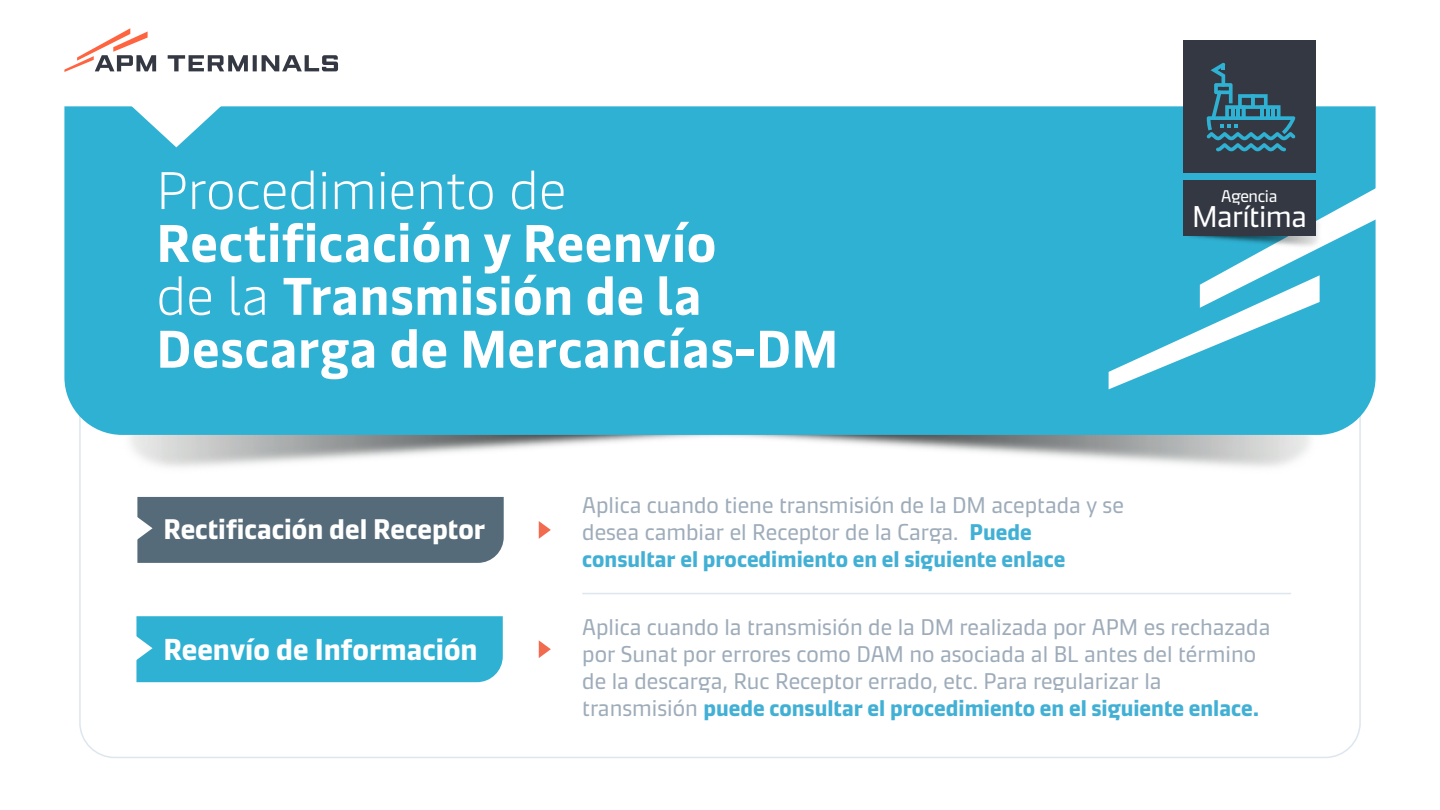
<style>
.page{position:relative;width:1440px;height:810px;background:#fff}
.page>*{position:absolute;margin:0;border:0;box-sizing:border-box;transform-origin:0 0}
.t1{font:700 52.72px/52.9px "Maersk Text Office";color:#fff}
.t2{font:300 52.72px "Maersk Text Office";color:#fff}
.t3{font:700 30px "Maersk Headline Office";color:#fff}
.t4{font:29.78px "Maersk Headline Office";letter-spacing:-.02em;color:#fff}
.t5{font:700 28.12px "Maersk Headline Office";color:#fff}
.t6{font:22.5px/27px "Maersk Headline Office";color:#9eacba}
.t7{font:16.8px "Maersk Headline Office";letter-spacing:-.02em;color:#fff}
.s1{font-weight:300}
.s2{font-weight:700;color:#42b0d5}
</style>
<div class="page">
<img style="left:788px;top:435px;width:522px;height:33px">
<img style="left:130px;top:435px;width:658px;height:33px">
<div style="left:64px;top:106px;width:1312px;height:329px;background:#2fb1d3"></div>
<svg style="left:64px;top:28px;width:274px;height:44px"></svg>
<svg style="left:129px;top:106px;width:95px;height:41px"></svg>
<svg style="left:1109px;top:186px;width:267px;height:203px"></svg>
<img style="left:1162px;top:194px;width:183px;height:78px">
<div style="left:1183px;top:40px;width:133px;height:133px;background:#343843"></div>
<svg style="left:539px;top:521px;width:12px;height:18px"></svg>
<div style="left:137px;top:497px;width:367px;height:66px;background:#566b79"></div>
<div style="left:136px;top:616px;width:367px;height:66px;background:#2fb1d3"></div>
<svg style="left:539px;top:640px;width:12px;height:18px"></svg>
<hr style="left:582px;top:593px;width:709px;height:1px;background:#dde6ed">
<div style="left:1183px;top:181px;width:133px;height:55px;background:#343843"></div>
<svg style="left:1207px;top:63px;width:88px;height:89px"></svg>
<h1 class="t2" style="left:156px;top:146px;width:412px">Procedimiento de</h1>
<h1 class="t1" style="left:156px;top:210px;width:683px">Rectificación y Reenvío<br><span class="s1">de la</span> Transmisión de la<br>Descarga de Mercancías-DM</h1>
<p class="t5" style="left:163px;top:506px;width:323px">Rectificación del Receptor</p>
<p class="t6" style="left:582px;top:489px;width:543px">Aplica cuando tiene transmisión de la DM aceptada y se desea cambiar el Receptor de la Carga. <span class="s2">Puede consultar el procedimiento en el siguiente enlace</span></p>
<p class="t7" style="left:1221px;top:182px;width:58px">Agencia</p>
<h3 class="t4" style="left:1192px;top:193px;width:116px">Marítima</h3>
<h2 class="t3" style="left:163px;top:625px;width:316px">Reenvío de Información</h2>
<p class="t6" style="left:582px;top:611px;width:690px">Aplica cuando la transmisión de la DM realizada por APM es rechazada por Sunat por errores como DAM no asociada al BL antes del término de la descarga, Ruc Receptor errado, etc. Para regularizar la transmisión <span class="s2">puede consultar el procedimiento en el siguiente enlace.</span></p>
</div>
